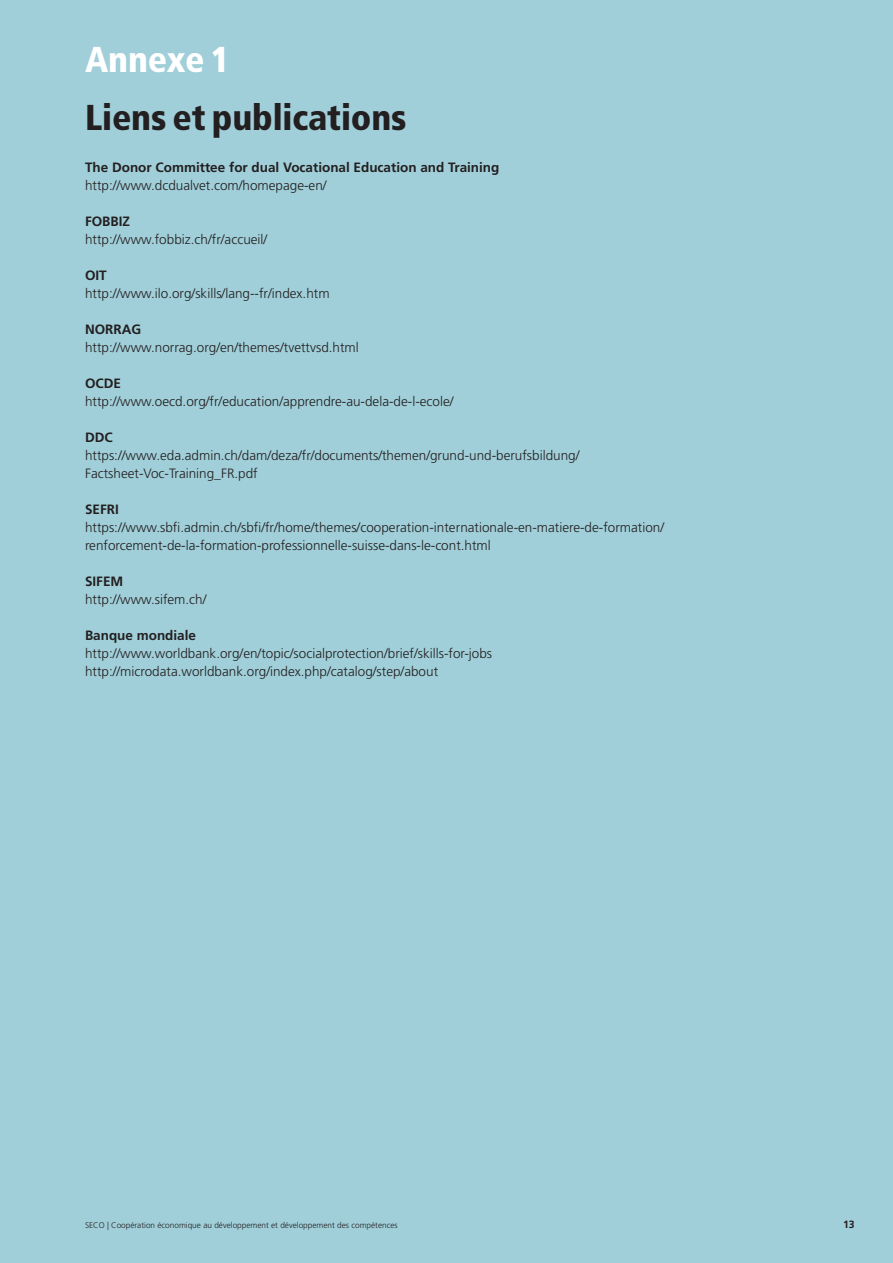
<style>
.page{position:relative;width:893px;height:1263px;background:#a0cfd9}
.page>*{position:absolute;margin:0;border:0;box-sizing:border-box;transform-origin:0 0}
.t1{font:900 condensed 36px "Frutiger LT Std";letter-spacing:-.005em;color:#231f20}
.t2{font:900 condensed 36px "Frutiger LT Std";letter-spacing:-.005em;color:#fff}
.t3{font:300 13.5px/18px "Frutiger LT Std";color:#231f20}
.t4{font:700 13.5px "Frutiger LT Std";color:#231f20}
.t5{font:700 10.5px "Frutiger LT Std";color:#231f20}
.t6{font:300 8.25px "Frutiger LT Std";color:#231f20}
</style>
<div class="page">
<h1 class="t2" style="left:85px;top:37px;width:146px">Annexe 1</h1>
<h1 class="t1" style="left:85px;top:96px;width:323px">Liens et publications</h1>
<p class="t4" style="left:85px;top:159px;width:416px">The Donor Committee for dual Vocational Education and Training</p>
<p class="t3" style="left:85px;top:176px;width:243px">http://www.dcdualvet.com/homepage-en/</p>
<p class="t4" style="left:85px;top:213px;width:47px">FOBBIZ</p>
<p class="t3" style="left:85px;top:230px;width:184px">http://www.fobbiz.ch/fr/accueil/</p>
<p class="t4" style="left:85px;top:267px;width:23px">OIT</p>
<p class="t3" style="left:85px;top:284px;width:246px">http://www.ilo.org/skills/lang--fr/index.htm</p>
<p class="t4" style="left:85px;top:321px;width:58px">NORRAG</p>
<p class="t3" style="left:85px;top:338px;width:275px">http://www.norrag.org/en/themes/tvettvsd.html</p>
<p class="t4" style="left:85px;top:375px;width:38px">OCDE</p>
<p class="t3" style="left:85px;top:392px;width:370px">http://www.oecd.org/fr/education/apprendre-au-dela-de-l-ecole/</p>
<p class="t4" style="left:85px;top:429px;width:29px">DDC</p>
<p class="t3" style="left:85px;top:446px;width:496px">https://www.eda.admin.ch/dam/deza/fr/documents/themen/grund-und-berufsbildung/<br>Factsheet-Voc-Training_FR.pdf</p>
<p class="t4" style="left:85px;top:501px;width:35px">SEFRI</p>
<p class="t3" style="left:85px;top:518px;width:581px">https://www.sbfi.admin.ch/sbfi/fr/home/themes/cooperation-internationale-en-matiere-de-formation/ renforcement-de-la-formation-professionnelle-suisse-dans-le-cont.html</p>
<p class="t4" style="left:85px;top:573px;width:40px">SIFEM</p>
<p class="t3" style="left:85px;top:590px;width:123px">http://www.sifem.ch/</p>
<p class="t4" style="left:85px;top:627px;width:113px">Banque mondiale</p>
<p class="t3" style="left:85px;top:644px;width:409px">http://www.worldbank.org/en/topic/socialprotection/brief/skills-for-jobs http://microdata.worldbank.org/index.php/catalog/step/about</p>
<p class="t6" style="left:85px;top:1221px;width:314px">SECO | Coopération économique au développement et développement des compétences</p>
<p class="t5" style="left:843px;top:1218px;width:13px">13</p>
</div>
